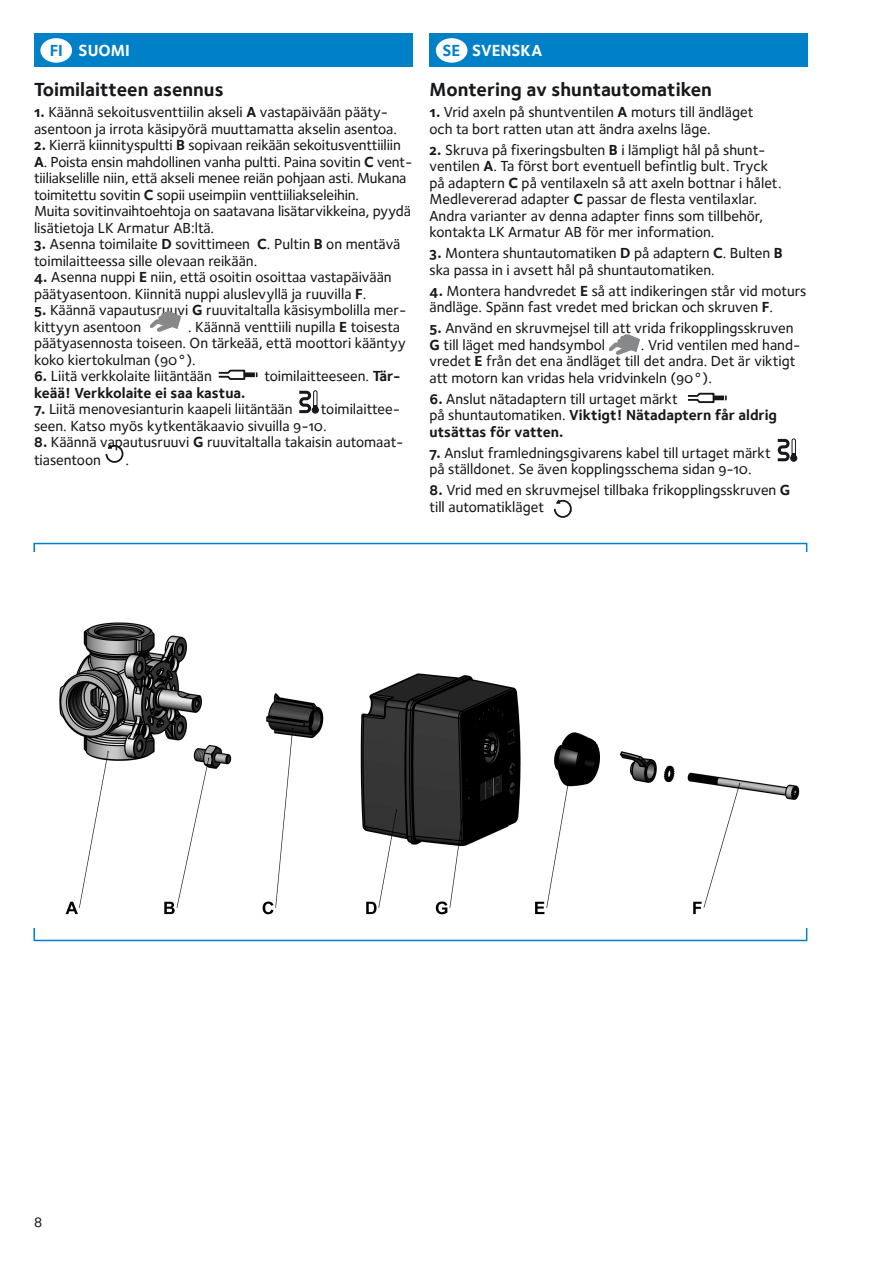
<style>
.page{position:relative;width:893px;height:1263px;background:#fff}
.page>*{position:absolute;margin:0;border:0;box-sizing:border-box;transform-origin:0 0}
.t1{font:19.5px "Foundry Sterling Bold OSF";color:#1a171c}
.t2{font:16.5px "Foundry Sterling Bold OSF";color:#fff}
.t3{font:15px/16.5px "Foundry Sterling Medium OSF";color:#1a171c}
.t4{font:15px/16.5px "Foundry Sterling Bold OSF";color:#1a171c}
.s1{color:#0081c7}
.s2{font-family:"Foundry Sterling Bold OSF"}
.s3{font-family:"Foundry Sterling Medium OSF"}
</style>
<div class="page">
<svg style="left:150px;top:311px;width:31px;height:21px"></svg>
<svg style="left:219px;top:370px;width:27px;height:10px"></svg>
<svg style="left:244px;top:372px;width:13px;height:5px"></svg>
<svg style="left:299px;top:390px;width:20px;height:23px"></svg>
<svg style="left:105px;top:444px;width:19px;height:19px"></svg>
<div style="left:34px;top:33px;width:378px;height:34px;background:#0081c7"></div>
<div style="left:40px;top:38px;width:32px;height:25px;background:#fff;border-radius:50%"></div>
<div style="left:429px;top:33px;width:379px;height:34px;background:#0081c7"></div>
<div style="left:436px;top:38px;width:31px;height:25px;background:#fff;border-radius:50%"></div>
<svg style="left:609px;top:334px;width:31px;height:21px"></svg>
<svg style="left:688px;top:393px;width:27px;height:10px"></svg>
<svg style="left:713px;top:396px;width:14px;height:4px"></svg>
<svg style="left:777px;top:438px;width:20px;height:23px"></svg>
<svg style="left:553px;top:499px;width:19px;height:19px"></svg>
<img style="left:59px;top:622px;width:741px;height:293px">
<p class="t2" style="left:50px;top:41px;width:81px"><span class="s1">FI</span> SUOMI</p>
<p class="t2" style="left:442px;top:41px;width:102px"><span class="s1">SE</span> SVENSKA</p>
<h1 class="t1" style="left:429px;top:78px;width:284px">Montering av shuntautomatiken</h1>
<p class="t3" style="left:429px;top:104px;width:325px"><span class="s2">1.</span> Vrid axeln på shuntventilen <span class="s2">A</span> moturs till ändläget och ta bort ratten utan att ändra axelns läge.</p>
<p class="t3" style="left:429px;top:141px;width:354px"><span class="s2">2.</span> Skruva på fixeringsbulten <span class="s2">B</span> i lämpligt hål på shunt&shy;ventilen <span class="s2">A</span>. Ta först bort eventuell befintlig bult. Tryck på adaptern <span class="s2">C</span> på ventilaxeln så att axeln bottnar i hålet.<br>Medlevererad adapter <span class="s2">C</span> passar de flesta ventilaxlar.<br>Andra varianter av denna adapter finns som tillbehör, kontakta LK Armatur AB för mer information.</p>
<p class="t3" style="left:429px;top:245px;width:355px"><span class="s2">3.</span> Montera shuntautomatiken <span class="s2">D</span> på adaptern <span class="s2">C</span>. Bulten <span class="s2">B </span>ska passa in i avsett hål på shuntautomatiken.</p>
<p class="t3" style="left:429px;top:282px;width:378px"><span class="s2">4.</span> Montera handvredet <span class="s2">E</span> så att indikeringen står vid moturs ändläge. Spänn fast vredet med brickan och skruven <span class="s2">F</span>.</p>
<p class="t3" style="left:429px;top:320px;width:366px"><span class="s2">5.</span> Använd en skruvmejsel till att vrida frikopplingsskruven<br><span class="s2">G</span> till läget med handsymbol</p>
<h1 class="t1" style="left:34px;top:78px;width:191px">Toimilaitteen asennus</h1>
<p class="t3" style="left:34px;top:104px;width:364px"><span class="s2">1.</span> Käännä sekoitusventtiilin akseli <span class="s2">A</span> vastapäivään pääty&shy;asentoon ja irrota käsipyörä muuttamatta akselin asentoa.</p>
<p class="t3" style="left:34px;top:137px;width:380px"><span class="s2">2.</span> Kierrä kiinnityspultti <span class="s2">B</span> sopivaan reikään sekoitusventtiiliin <span class="s2">A</span>. Poista ensin mahdollinen vanha pultti. Paina sovitin <span class="s2">C</span> vent&shy;tiiliakselille niin, että akseli menee reiän pohjaan asti. Mukana toimitettu sovitin <span class="s2">C</span> sopii useimpiin venttiiliakseleihin.<br>Muita sovitinvaihtoehtoja on saatavana lisätarvikkeina, pyydä lisätietoja LK Armatur AB:ltä.</p>
<p class="t3" style="left:34px;top:236px;width:368px"><span class="s2">3.</span> Asenna toimilaite <span class="s2">D</span> sovittimeen <span class="s2">C</span>. Pultin <span class="s2">B</span> on mentävä toimilaitteessa sille olevaan reikään.</p>
<p class="t3" style="left:34px;top:269px;width:359px"><span class="s2">4.</span> Asenna nuppi <span class="s2">E</span> niin, että osoitin osoittaa vastapäivään päätyasentoon. Kiinnitä nuppi aluslevyllä ja ruuvilla <span class="s2">F</span>.</p>
<p class="t3" style="left:34px;top:302px;width:374px"><span class="s2">5.</span> Käännä vapautusruuvi <span class="s2">G</span> ruuvitaltalla käsisymbolilla mer&shy;kittyyn asentoon</p>
<p class="t3" style="left:34px;top:318px;width:373px;text-indent:154px">. Käännä venttiili nupilla <span class="s2">E</span> toisesta päätyasennosta toiseen. On tärkeää, että moottori kääntyy koko kiertokulman (90°).</p>
<p class="t3" style="left:34px;top:368px;width:179px"><span class="s2">6.</span> Liitä verkkolaite liitäntään</p>
<p class="t3" style="left:265px;top:368px;width:138px">toimilaitteeseen. <span class="s2">Tär-</span></p>
<p class="t4" style="left:34px;top:384px;width:213px">keää! Verkkolaite ei saa kastua.</p>
<p class="t3" style="left:34px;top:401px;width:260px"><span class="s2">7.</span> Liitä menovesianturin kaapeli liitäntään</p>
<p class="t3" style="left:429px;top:336px;width:372px;text-indent:211px">. Vrid ventilen med hand&shy;vredet <span class="s2">E</span> från det ena ändläget till det andra. Det är viktigt att motorn kan vridas hela vridvinkeln (90°).</p>
<p class="t3" style="left:429px;top:390px;width:250px"><span class="s2">6.</span> Anslut nätadaptern till urtaget märkt</p>
<p class="t4" style="left:429px;top:407px;width:349px"><span class="s3">på shuntautomatiken.</span> Viktigt! Nätadaptern får aldrig utsättas för vatten.</p>
<p class="t3" style="left:429px;top:444px;width:343px"><span class="s2">7.</span> Anslut framledningsgivarens kabel till urtaget märkt på ställdonet. Se även kopplingsschema sidan 9-10.</p>
<p class="t3" style="left:429px;top:482px;width:362px"><span class="s2">8.</span> Vrid med en skruvmejsel tillbaka frikopplingsskruven <span class="s2">G </span>till automatikläget</p>
<p class="t3" style="left:34px;top:401px;width:368px;text-indent:287px">toimilaittee&shy;seen. Katso myös kytkentäkaavio sivuilla 9-10.</p>
<p class="t3" style="left:34px;top:433px;width:371px;line-height:18px"><span class="s2">8.</span> Käännä vapautusruuvi <span class="s2">G</span> ruuvitaltalla takaisin automaat&shy;tiasentoon</p>
<p class="t3" style="left:125px;top:452px;width:5px">.</p>
<p class="t3" style="left:569px;top:498px;width:5px">.</p>
<p class="t3" style="left:34px;top:1214px;width:10px">8</p>
</div>
